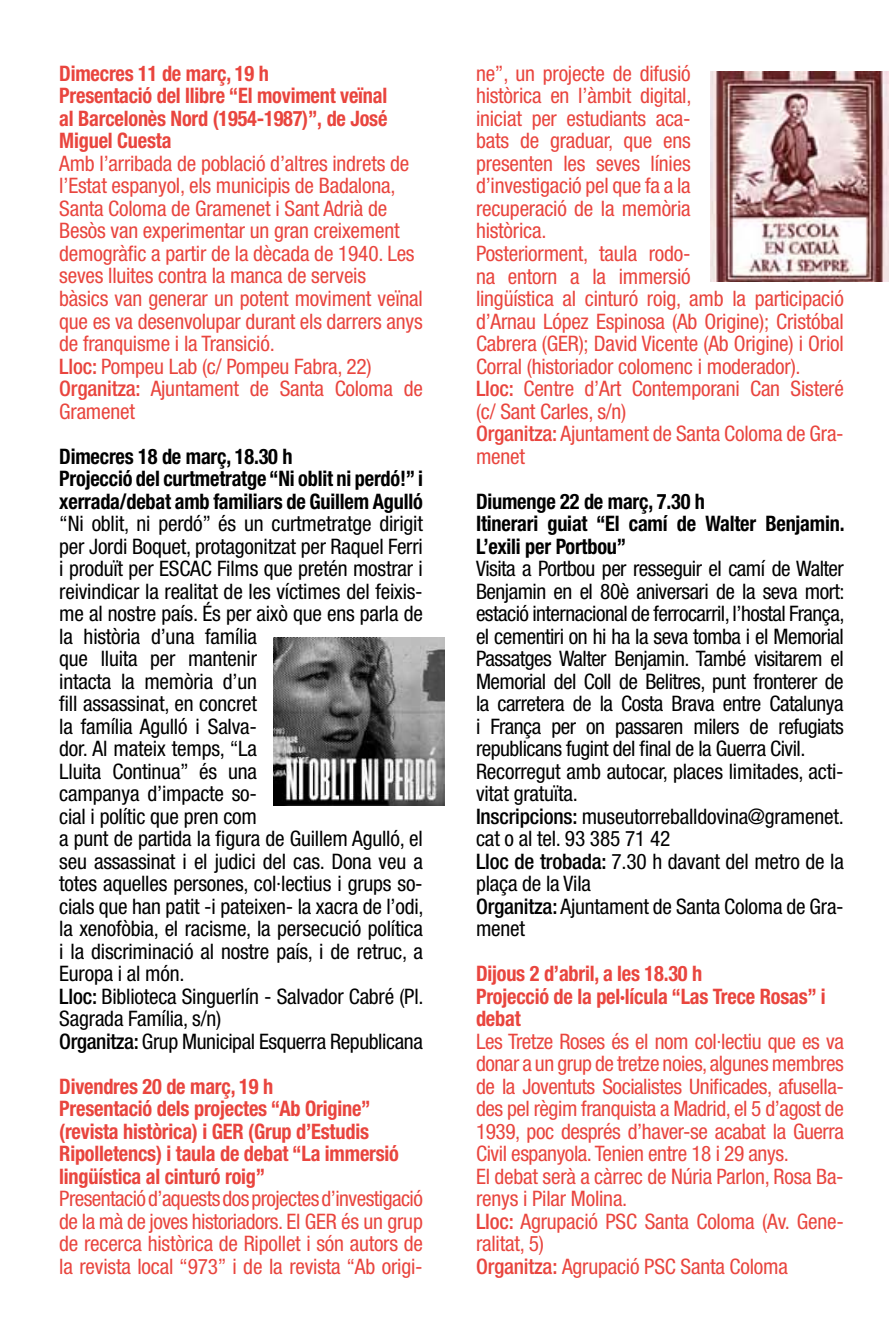
<style>
.page{position:relative;width:893px;height:1340px;background:#fff}
.page>*{position:absolute;margin:0;border:0;box-sizing:border-box;transform-origin:0 0}
.t1{font:condensed 21.38px/22.5px "Helvetica Neue LT Std";letter-spacing:-.01em;color:#e9453e}
.t2{font:condensed 21.38px/22.5px "Helvetica Neue LT Std";letter-spacing:-.01em;color:#000}
.t3{font:700 condensed 21.38px/22.5px "Helvetica Neue LT Std";letter-spacing:-.01em;color:#e9453e;scale:.95 1}
.t4{font:700 condensed 21.38px/22.5px "Helvetica Neue LT Std";letter-spacing:-.01em;color:#000;scale:.95 1}
.s1{font-weight:500}
</style>
<div class="page">
<img style="left:273px;top:637px;width:172px;height:168px">
<img style="left:711px;top:72px;width:177px;height:209px">
<p class="t3" style="left:59px;top:62px;width:347px">Dimecres 11 de març, 19 h<br>Presentació del llibre “El moviment veïnal al Barcelonès Nord (1954-1987)”, de José<br>Miguel Cuesta</p>
<p class="t1" style="left:59px;top:152px;width:365px">Amb l’arribada de població d’altres indrets de l’Estat espanyol, els municipis de Badalona, Santa Coloma de Gramenet i Sant Adrià de Besòs van experimentar un gran creixement demogràfic a partir de la dècada de 1940. Les seves lluites contra la manca de serveis<br>bàsics van generar un potent moviment veïnal que es va desenvolupar durant els darrers anys de franquisme i la Transició.<br><span class="s1">Lloc:</span> Pompeu Lab (c/ Pompeu Fabra, 22)<br><span class="s1">Organitza:</span> Ajuntament de Santa Coloma de Gramenet</p>
<p class="t4" style="left:59px;top:444px;width:384px">Dimecres 18 de març, 18.30 h<br>Projecció del curtmetratge “Ni oblit ni perdó!” i xerrada/debat amb familiars de Guillem Agulló</p>
<p class="t2" style="left:59px;top:512px;width:366px">“Ni oblit, ni perdó” és un curtmetratge dirigit per Jordi Boquet, protagonitzat per Raquel Ferri i produït per ESCAC Films que pretén mostrar i reivindicar la realitat de les víctimes del feixis&shy;me al nostre país. És per això que ens parla de la història d’una família<br>que lluita per mantenir<br>intacta la memòria d’un<br>fill assassinat, en concret<br>la família Agulló i Salva-<br>dor. Al mateix temps, “La<br>Lluita Continua” és una<br>campanya d’impacte so-<br>cial i polític que pren com<br>a punt de partida la figura de Guillem Agulló, el seu assassinat i el judici del cas. Dona veu a totes aquelles persones, col·lectius i grups so&shy;cials que han patit -i pateixen- la xacra de l’odi, la xenofòbia, el racisme, la persecució política i la discriminació al nostre país, i de retruc, a Europa i al món.<br><span class="s1">Lloc:</span> Biblioteca Singuerlín - Salvador Cabré (Pl.<br>Sagrada Família, s/n)<br><span class="s1">Organitza:</span> Grup Municipal Esquerra Republicana</p>
<p class="t3" style="left:59px;top:1074px;width:359px">Divendres 20 de març, 19 h<br>Presentació dels projectes “Ab Origine” (revista històrica) i GER (Grup d’Estudis Ripolletencs) i taula de debat “La immersió lingüística al cinturó roig”</p>
<p class="t1" style="left:59px;top:1187px;width:365px;text-align:justify">Presentació d’aquests dos projectes d’investigació de la mà de joves historiadors. El GER és un grup de recerca històrica de Ripollet i són autors de la revista local “973” i de la revista “Ab origi-</p>
<p class="t1" style="left:476px;top:62px;width:369px">ne”, un projecte de difusió<br>històrica en l’àmbit digital,<br>iniciat per estudiants aca-<br>bats de graduar, que ens<br>presenten les seves línies<br>d’investigació pel que fa a la<br>recuperació de la memòria<br>històrica.<br>Posteriorment, taula rodo-<br>na entorn a la immersió<br>lingüística al cinturó roig, amb la participació d’Arnau López Espinosa (Ab Origine); Cristóbal<br>Cabrera (GER); David Vicente (Ab Origine) i Oriol<br>Corral (historiador colomenc i moderador).<br><span class="s1">Lloc:</span> Centre d’Art Contemporani Can Sisteré (c/ Sant Carles, s/n)<br><span class="s1">Organitza:</span> Ajuntament de Santa Coloma de Gra&shy;menet</p>
<p class="t4" style="left:476px;top:489px;width:389px">Diumenge 22 de març, 7.30 h<br>Itinerari guiat “El camí de Walter Benjamin.<br>L’exili per Portbou”</p>
<p class="t2" style="left:476px;top:557px;width:370px">Visita a Portbou per resseguir el camí de Walter Benjamin en el 80è aniversari de la seva mort: estació internacional de ferrocarril, l’hostal França, el cementiri on hi ha la seva tomba i el Memorial Passatges Walter Benjamin. També visitarem el Memorial del Coll de Belitres, punt fronterer de la carretera de la Costa Brava entre Catalunya i França per on passaren milers de refugiats republicans fugint del final de la Guerra Civil.<br>Recorregut amb autocar, places limitades, acti&shy;vitat gratuïta.<br><span class="s1">Inscripcions:</span> museutorreballdovina@gramenet. cat o al tel. 93 385 71 42<br><span class="s1">Lloc de trobada:</span> 7.30 h davant del metro de la plaça de la Vila<br><span class="s1">Organitza:</span> Ajuntament de Santa Coloma de Gra&shy;menet</p>
<p class="t3" style="left:476px;top:962px;width:369px">Dijous 2 d’abril, a les 18.30 h<br>Projecció de la pel·lícula “Las Trece Rosas” i debat</p>
<p class="t1" style="left:476px;top:1029px;width:369px">Les Tretze Roses és el nom col·lectiu que es va donar a un grup de tretze noies, algunes membres de la Joventuts Socialistes Unificades, afusella&shy;des pel règim franquista a Madrid, el 5 d’agost de 1939, poc després d’haver-se acabat la Guerra Civil espanyola. Tenien entre 18 i 29 anys.<br>El debat serà a càrrec de Núria Parlon, Rosa Ba&shy;renys i Pilar Molina.<br><span class="s1">Lloc:</span> Agrupació PSC Santa Coloma (Av. Gene&shy;ralitat, 5)<br><span class="s1">Organitza:</span> Agrupació PSC Santa Coloma</p>
</div>
